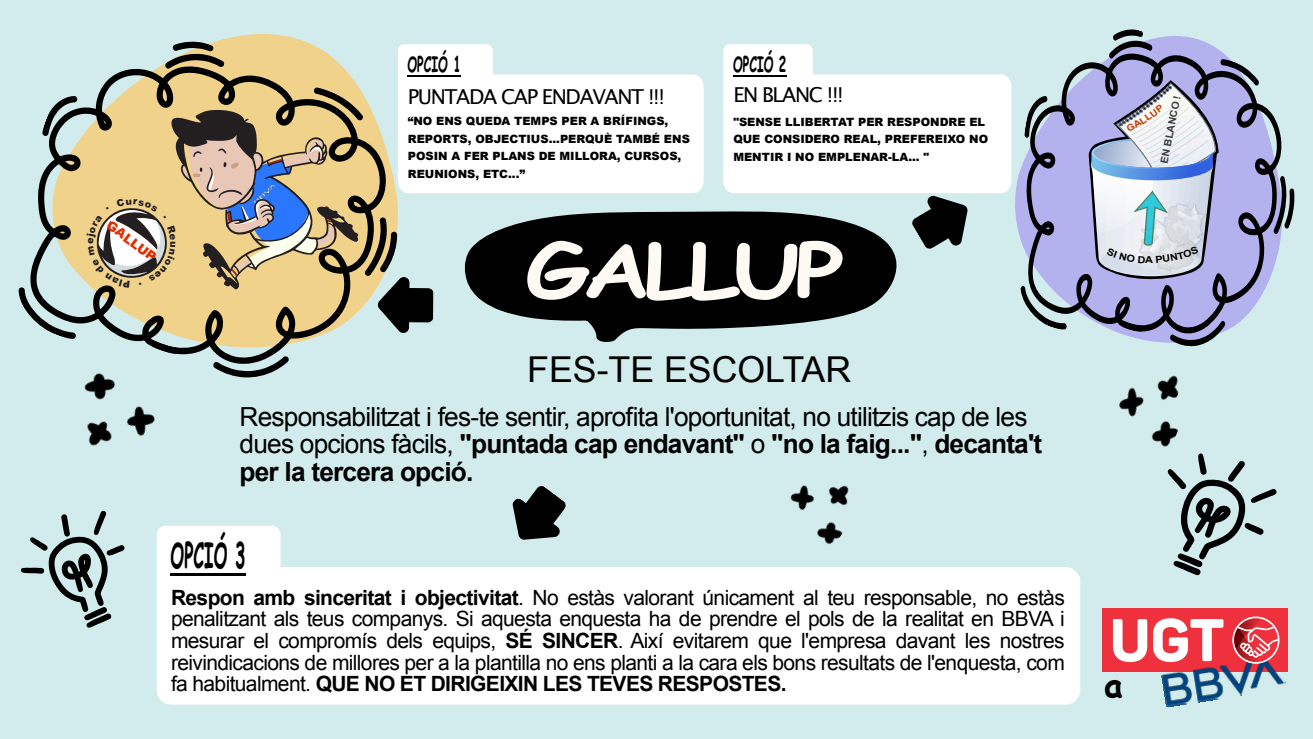
<style>
.page{position:relative;width:1313px;height:739px;background:#fff}
.page>*{position:absolute;margin:0;border:0;box-sizing:border-box;transform-origin:0 0}
.t1{font:700 73.59px "Comic Sans MS";letter-spacing:-.075em;color:#fdfaf3;scale:1.27 1}
.t2{font:35.7px "Arial";color:#000}
.t3{font:700 35px "Comic Sans MS";color:#000;scale:.49 1}
.t4{font:26.25px/27.1px "Arial";letter-spacing:-.03em;color:#000}
.t5{font:700 21.44px "Comic Sans MS";color:#000;scale:.58 1}
.t6{font:21px/21.7px "Arial";letter-spacing:-.03em;color:#000;text-align:justify}
.t7{font:20.56px "Lucida Grande";letter-spacing:-.065em;color:#000}
.t8{font:900 12.95px "Arial";color:#e32d00}
.t9{font:900 11.38px/17.5px "Arial";color:#000}
.t10{font:700 10.15px "Arial";color:rgb(0 0 0/.75);scale:1.04 1}
.t11{font:700 9.62px "Arial";color:#000;scale:1.13 1}
.s1{font-weight:700}
</style>
<div class="page">
<div style="left:0;top:0;width:1312px;height:738px;background:#d2eced"></div>
<div style="left:157px;top:525px;width:123px;height:83px;background:#fff;border-radius:9px"></div>
<div style="left:157px;top:567px;width:923px;height:137px;background:#fff;border-radius:14px"></div>
<svg style="left:400px;top:44px;width:303px;height:149px;fill:#fff"></svg>
<svg style="left:723px;top:44px;width:287px;height:149px;background:#f8fcfc"></svg>
<svg style="left:1010px;top:81px;width:10px;height:156px"></svg>
<svg style="left:1259px;top:104px;width:23px;height:195px;fill:#b4b1ed"></svg>
<svg style="left:1273px;top:176px;width:21px;height:58px"></svg>
<svg style="left:162px;top:34px;width:238px;height:53px"></svg>
<svg style="left:102px;top:65px;width:284px;height:22px;fill:#f1d28b"></svg>
<svg style="left:165px;top:41px;width:59px;height:28px"></svg>
<svg style="left:21px;top:511px;width:104px;height:116px"></svg>
<img style="left:1119px;top:375px;width:60px;height:72px">
<img style="left:84px;top:377px;width:71px;height:69px">
<img style="left:790px;top:485px;width:59px;height:59px">
<svg style="left:1167px;top:453px;width:110px;height:123px"></svg>
<svg style="left:912px;top:195px;width:56px;height:54px"></svg>
<svg style="left:512px;top:486px;width:54px;height:53px"></svg>
<svg style="left:464px;top:211px;width:433px;height:131px;fill:#000"></svg>
<hr style="left:407px;top:75px;width:54px;height:2px;background:#000">
<hr style="left:170px;top:572px;width:76px;height:3px;background:#000">
<hr style="left:733px;top:75px;width:53px;height:2px;background:#000">
<div style="left:1102px;top:608px;width:186px;height:63px;background:#ee313c"></div>
<img style="left:1161px;top:662px;width:124px;height:44px">
<svg style="left:1113px;top:619px;width:34px;height:43px"></svg>
<svg style="left:1153px;top:618px;width:70px;height:44px"></svg>
<svg style="left:1232px;top:616px;width:47px;height:47px"></svg>
<svg style="left:19px;top:87px;width:415px;height:290px"></svg>
<svg style="left:1020px;top:29px;width:239px;height:318px"></svg>
<p class="t8" style="left:111px;top:219px;width:60px;rotate:37deg">GALLUP</p>
<p class="t5" style="left:407px;top:55px;width:94px">OPCIÓ 1</p>
<p class="t7" style="left:408px;top:87px;width:258px">PUNTADA CAP ENDAVANT !!!</p>
<p class="t9" style="left:408px;top:114px;width:283px">“NO ENS QUEDA TEMPS PER A BRÍFINGS,<br>REPORTS, OBJECTIUS...PERQUÈ TAMBÉ ENS<br>POSIN A FER PLANS DE MILLORA, CURSOS,<br>REUNIONS, ETC...”</p>
<p class="t5" style="left:733px;top:55px;width:94px">OPCIÓ 2</p>
<p class="t7" style="left:733px;top:86px;width:112px">EN BLANC !!!</p>
<p class="t9" style="left:733px;top:114px;width:256px">"SENSE LLIBERTAT PER RESPONDRE EL<br>QUE CONSIDERO REAL, PREFEREIXO NO<br>MENTIR I NO EMPLENAR-LA... "</p>
<h1 class="t1" style="left:525px;top:238px;width:253px">GALLUP</h1>
<h2 class="t2" style="left:527px;top:356px;width:325px">FES-TE ESCOLTAR</h2>
<p class="t4" style="left:239px;top:406px;width:804px">Responsabilitzat i fes-te sentir, aprofita l'oportunitat, no utilitzis cap de les dues opcions fàcils, <span class="s1">"puntada cap endavant"</span> o <span class="s1">"no la faig..."</span>, <span class="s1">decanta't per la tercera opció.</span></p>
<h3 class="t3" style="left:170px;top:540px;width:155px">OPCIÓ 3</h3>
<p class="t6" style="left:171px;top:588px;width:895px"><span class="s1">Respon amb sinceritat i objectivitat</span>. No estàs valorant únicament al teu responsable, no estàs penalitzant als teus companys. Si aquesta enquesta ha de prendre el pols de la realitat en BBVA i mesurar el compromís dels equips, <span class="s1">SÉ SINCER</span>. Així evitarem que l'empresa davant les nostres reivindicacions de millores per a la plantilla no ens planti a la cara els bons resultats de l'enquesta, com fa habitualment. <span class="s1">QUE NO ET DIRIGEIXIN LES TEVES RESPOSTES.</span></p>
<p class="t10" style="left:1160px;top:162px;width:68px;rotate:-79deg">EN BLANCO !</p>
<p class="t11" style="left:1145px;top:256px;width:8px">A</p>
</div>
